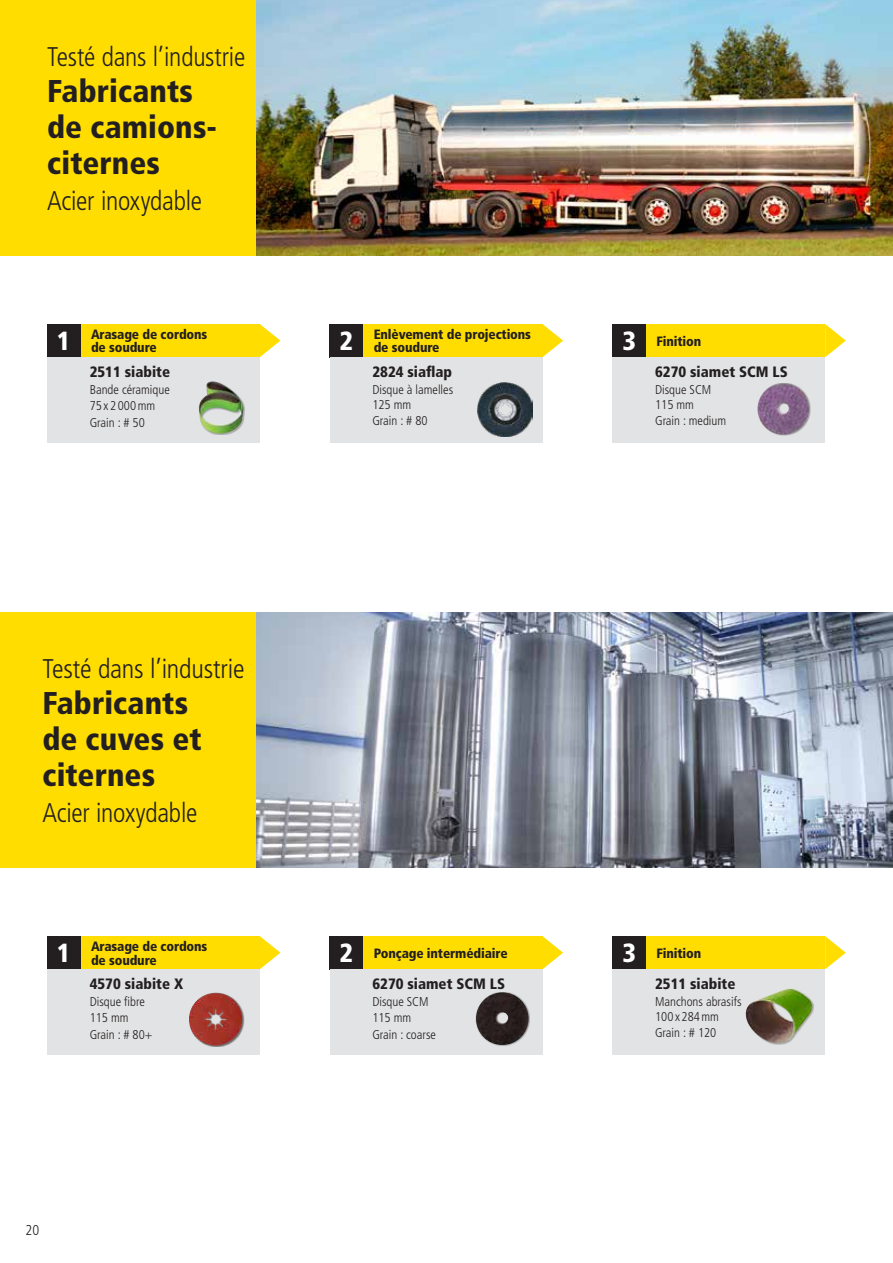
<style>
.page{position:relative;width:893px;height:1263px;background:#fff}
.page>*{position:absolute;margin:0;border:0;box-sizing:border-box;transform-origin:0 0}
.t1{font:900 condensed 31.5px/36px "Frutiger LT Pro";letter-spacing:.005em;color:#231f20}
.t2{font:300 condensed 27px "Frutiger LT Pro";letter-spacing:-.01em;color:#231f20}
.t3{font:900 condensed 26.25px "Frutiger LT Std";color:#fff}
.t4{font:900 condensed 15px "Frutiger LT Pro";color:#231f20}
.t5{font:300 condensed 14.25px "Frutiger LT Std";color:#231f20}
.t6{font:900 condensed 13.5px/13.5px "Frutiger LT Pro";letter-spacing:-.01em;color:#231f20}
.t7{font:300 condensed 12.75px/16.5px "Frutiger LT Pro";color:#231f20}
</style>
<div class="page">
<img style="left:255px;top:0;width:638px;height:255px">
<img style="left:255px;top:612px;width:638px;height:255px">
<div style="left:0;top:0;width:255px;height:255px;background:#fd0"></div>
<div style="left:0;top:612px;width:255px;height:255px;background:#fd0"></div>
<div style="left:80px;top:324px;width:180px;height:33px;background:#fd0"></div>
<div style="left:47px;top:324px;width:33px;height:33px;background:#231f20"></div>
<div style="left:47px;top:357px;width:213px;height:85px;background:#e2e3e4"></div>
<div style="left:199px;top:381px;width:46px;height:54px;background:#231f20;opacity:.3"></div>
<img style="left:199px;top:382px;width:12px;height:41px">
<svg style="left:260px;top:324px;width:20px;height:33px"></svg>
<div style="left:363px;top:936px;width:179px;height:33px;background:#fd0"></div>
<div style="left:330px;top:936px;width:33px;height:33px;background:#231f20"></div>
<div style="left:330px;top:969px;width:212px;height:85px;background:#e2e3e4"></div>
<svg style="left:542px;top:936px;width:21px;height:33px"></svg>
<div style="left:363px;top:324px;width:179px;height:33px;background:#fd0"></div>
<div style="left:330px;top:324px;width:33px;height:33px;background:#231f20"></div>
<div style="left:330px;top:357px;width:212px;height:85px;background:#e2e3e4"></div>
<svg style="left:542px;top:324px;width:21px;height:33px"></svg>
<div style="left:646px;top:936px;width:179px;height:33px;background:#fd0"></div>
<div style="left:613px;top:936px;width:33px;height:33px;background:#231f20"></div>
<div style="left:613px;top:969px;width:212px;height:85px;background:#e2e3e4"></div>
<div style="left:746px;top:989px;width:68px;height:56px;background:#231f20;opacity:.3"></div>
<img style="left:746px;top:989px;width:52px;height:54px">
<svg style="left:825px;top:936px;width:21px;height:33px"></svg>
<div style="left:646px;top:324px;width:179px;height:33px;background:#fd0"></div>
<div style="left:613px;top:324px;width:33px;height:33px;background:#231f20"></div>
<div style="left:613px;top:357px;width:212px;height:85px;background:#e2e3e4"></div>
<svg style="left:825px;top:324px;width:21px;height:33px"></svg>
<div style="left:80px;top:936px;width:180px;height:33px;background:#fd0"></div>
<div style="left:47px;top:936px;width:33px;height:33px;background:#231f20"></div>
<div style="left:47px;top:969px;width:213px;height:85px;background:#e2e3e4"></div>
<svg style="left:260px;top:936px;width:20px;height:33px"></svg>
<div style="left:476px;top:992px;width:54px;height:54px;background:#231f20;opacity:.4"></div>
<img style="left:476px;top:992px;width:53px;height:53px">
<div style="left:189px;top:993px;width:55px;height:54px;background:#231f20;opacity:.4"></div>
<img style="left:189px;top:993px;width:53px;height:52px;border-radius:27px">
<div style="left:757px;top:383px;width:54px;height:53px;background:#231f20;opacity:.4"></div>
<img style="left:758px;top:383px;width:51px;height:52px">
<img style="left:478px;top:382px;width:54px;height:55px">
<h2 class="t2" style="left:47px;top:41px;width:200px">Testé dans l’industrie</h2>
<h1 class="t1" style="left:47px;top:73px;width:171px">Fabricants de camions&shy;citernes</h1>
<h2 class="t2" style="left:47px;top:185px;width:156px">Acier inoxydable</h2>
<h3 class="t3" style="left:57px;top:325px;width:15px">1</h3>
<p class="t6" style="left:91px;top:327px;width:118px">Arasage de cordons de soudure</p>
<p class="t4" style="left:90px;top:363px;width:82px">2511 siabite</p>
<p class="t7" style="left:90px;top:381px;width:82px">Bande céramique<br>75x2000mm<br>Grain : # 50</p>
<h2 class="t2" style="left:42px;top:653px;width:204px">Testé dans l’industrie</h2>
<h1 class="t1" style="left:42px;top:685px;width:161px">Fabricants de cuves et citernes</h1>
<h2 class="t2" style="left:42px;top:797px;width:156px">Acier inoxydable</h2>
<h3 class="t3" style="left:57px;top:937px;width:15px">1</h3>
<p class="t6" style="left:91px;top:939px;width:118px">Arasage de cordons de soudure</p>
<p class="t4" style="left:90px;top:975px;width:95px">4570 siabite X</p>
<p class="t7" style="left:90px;top:993px;width:64px">Disque fibre<br>115 mm<br>Grain : # 80+</p>
<p class="t5" style="left:26px;top:1222px;width:15px">20</p>
<h3 class="t3" style="left:340px;top:325px;width:15px">2</h3>
<p class="t6" style="left:374px;top:327px;width:159px">Enlèvement de projections de soudure</p>
<p class="t4" style="left:372px;top:363px;width:81px">2824 siaflap</p>
<p class="t7" style="left:372px;top:382px;width:82px;line-height:15px">Disque à lamelles<br>125 mm</p>
<p class="t7" style="left:372px;top:413px;width:57px">Grain : # 80</p>
<h3 class="t3" style="left:622px;top:325px;width:15px">3</h3>
<p class="t6" style="left:656px;top:334px;width:46px">Finition</p>
<p class="t4" style="left:655px;top:363px;width:134px">6270 siamet SCM LS</p>
<p class="t7" style="left:655px;top:382px;width:58px;line-height:15px">Disque SCM<br>115 mm</p>
<p class="t7" style="left:655px;top:413px;width:73px">Grain : medium</p>
<h3 class="t3" style="left:340px;top:937px;width:15px">2</h3>
<p class="t6" style="left:374px;top:946px;width:135px">Ponçage intermédiaire</p>
<p class="t4" style="left:372px;top:975px;width:134px">6270 siamet SCM LS</p>
<p class="t7" style="left:372px;top:993px;width:65px">Disque SCM<br>115 mm<br>Grain : coarse</p>
<h3 class="t3" style="left:622px;top:937px;width:15px">3</h3>
<p class="t6" style="left:656px;top:946px;width:46px">Finition</p>
<p class="t4" style="left:655px;top:975px;width:82px">2511 siabite</p>
<p class="t7" style="left:655px;top:994px;width:88px;line-height:15px">Manchons abrasifs<br>100 x 284mm</p>
<p class="t7" style="left:655px;top:1025px;width:63px">Grain : # 120</p>
</div>
